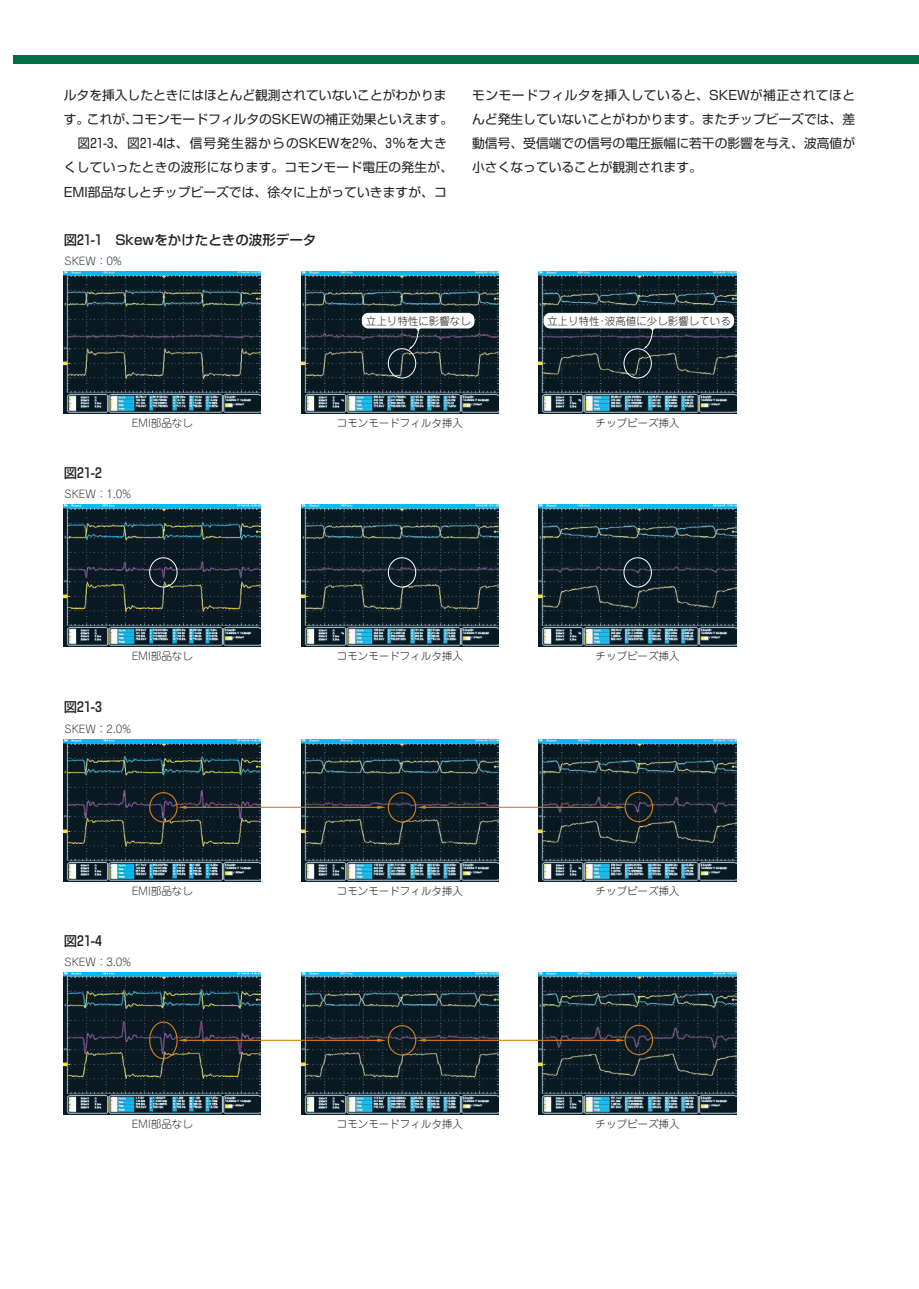
<style>
.page{position:relative;width:919px;height:1289px;background:#fff}
.page>*{position:absolute;margin:0;border:0;box-sizing:border-box;transform-origin:0 0}
.t1{font:500 13.5px "Shin Go Pr 6";color:#231f20}
.t2{font:500 13.5px "Shingo Num";color:#231f20}
.t3{font:12.75px/24.2px "Shin Go Pr 6";color:#231f20}
.t4{font:10.5px "Jun 101 Pro Light 90 pv RKSJ H";color:#231f20}
.s1{font-family:"Shingo Num"}
.s2{font-family:"Shin Go Pr 6"}
</style>
<div class="page">
<div style="left:906px;top:55px;width:12px;height:9px;background:#016f45"></div>
<div style="left:13px;top:55px;width:893px;height:9px;background:#016f45"></div>
<img style="left:64px;top:271px;width:197px;height:142px">
<img style="left:301px;top:271px;width:197px;height:142px">
<img style="left:539px;top:271px;width:197px;height:142px">
<svg style="left:362px;top:313px;width:372px;height:66px"></svg>
<img style="left:64px;top:504px;width:197px;height:142px">
<img style="left:301px;top:504px;width:197px;height:142px">
<img style="left:539px;top:504px;width:197px;height:142px">
<svg style="left:149px;top:557px;width:503px;height:30px"></svg>
<img style="left:64px;top:739px;width:197px;height:142px">
<img style="left:301px;top:739px;width:197px;height:142px">
<img style="left:539px;top:739px;width:197px;height:142px">
<svg style="left:148px;top:791px;width:505px;height:32px;background:#404749"></svg>
<img style="left:64px;top:972px;width:197px;height:142px">
<img style="left:301px;top:972px;width:197px;height:142px">
<img style="left:539px;top:972px;width:197px;height:142px">
<svg style="left:148px;top:1020px;width:505px;height:39px;background:#3f4649"></svg>
<p class="t3" style="left:64px;top:82px;width:391px">ルタを挿入したときにはほとんど観測されていないことがわかります。これが、コモンモードフィルタのSKEWの補正効果といえます。　図<span class="s1">21</span>-<span class="s1">3</span>、図<span class="s1">21</span>-<span class="s1">4</span>は、信号発生器からのSKEWを<span class="s1">2</span>％、<span class="s1">3</span>％を大きくしていったときの波形になります。コモンモード電圧の発生が、EMI部品なしとチップビーズでは、徐々に上がっていきますが、コ</p>
<p class="t3" style="left:472px;top:82px;width:384px;text-align:justify">モンモードフィルタを挿入していると、SKEWが補正されてほとんど発生していないことがわかります。またチップビーズでは、差動信号、受信端での信号の電圧振幅に若干の影響を与え、波高値が小さくなっていることが観測されます。</p>
<p class="t1" style="left:64px;top:229px;width:254px">図<span class="s1">21</span>-<span class="s1">1</span>　Skewをかけたときの波形データ</p>
<p class="t4" style="left:64px;top:253px;width:59px">SKEW：0%</p>
<p class="t4" style="left:366px;top:312px;width:107px">立上り特性に影響なし</p>
<p class="t4" style="left:547px;top:312px;width:185px">立上り特性・波高値に少し影響している</p>
<p class="t2" style="left:64px;top:464px;width:40px"><span class="s2">図</span>21<span class="s2">-</span>2</p>
<p class="t4" style="left:132px;top:414px;width:63px">EMI部品なし</p>
<p class="t4" style="left:337px;top:414px;width:127px">コモンモードフィルタ挿入</p>
<p class="t4" style="left:595px;top:414px;width:85px">チップビーズ挿入</p>
<p class="t4" style="left:64px;top:486px;width:68px">SKEW：1.0%</p>
<p class="t2" style="left:64px;top:697px;width:40px"><span class="s2">図</span>21<span class="s2">-</span>3</p>
<p class="t4" style="left:132px;top:647px;width:63px">EMI部品なし</p>
<p class="t4" style="left:337px;top:647px;width:127px">コモンモードフィルタ挿入</p>
<p class="t4" style="left:595px;top:647px;width:85px">チップビーズ挿入</p>
<p class="t4" style="left:64px;top:721px;width:68px">SKEW：2.0%</p>
<p class="t2" style="left:64px;top:931px;width:40px"><span class="s2">図</span>21<span class="s2">-</span>4</p>
<p class="t4" style="left:132px;top:882px;width:63px">EMI部品なし</p>
<p class="t4" style="left:337px;top:882px;width:127px">コモンモードフィルタ挿入</p>
<p class="t4" style="left:595px;top:882px;width:85px">チップビーズ挿入</p>
<p class="t4" style="left:64px;top:954px;width:68px">SKEW：3.0%</p>
<p class="t4" style="left:132px;top:1115px;width:63px">EMI部品なし</p>
<p class="t4" style="left:337px;top:1115px;width:127px">コモンモードフィルタ挿入</p>
<p class="t4" style="left:595px;top:1115px;width:85px">チップビーズ挿入</p>
</div>
